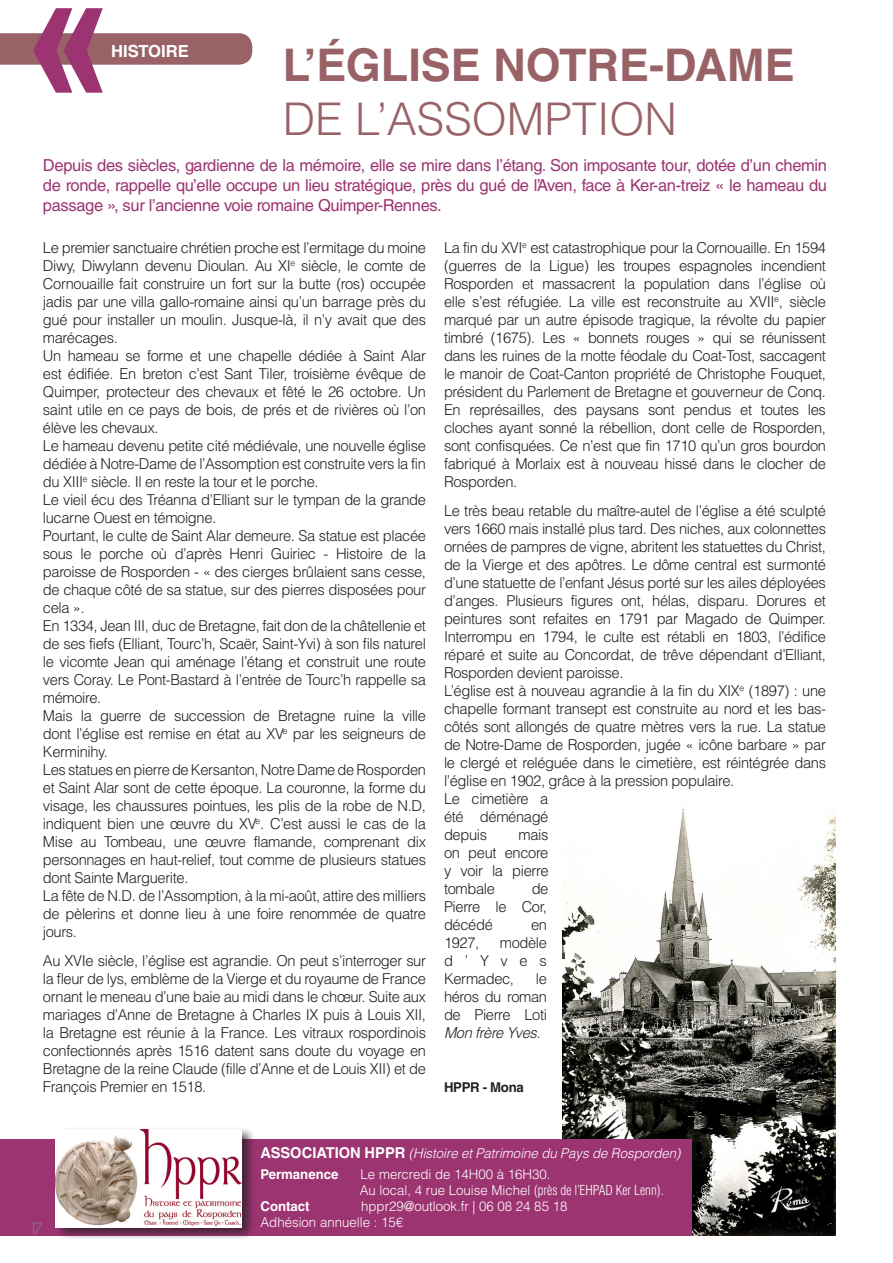
<style>
.page{position:relative;width:893px;height:1263px;background:#fff}
.page>*{position:absolute;margin:0;border:0;box-sizing:border-box;transform-origin:0 0}
.t1{font:174.6px "Melody Melody";color:#9c3471}
.t2{font:700 45px/54px "Helvetica LT Std";color:#996267}
.t3{font:700 16.65px "Helvetica LT Std";color:#fff}
.t4{font:16.5px/19.8px "Helvetica LT Std";letter-spacing:-.02em;color:#9c3471;text-align:justify}
.t5{font:300 15px/18px "Helvetica LT Std";letter-spacing:-.025em;color:#231f20;text-align:justify}
.t6{font:15px "Comfortaa";color:#808285}
.t7{font:300 13.5px "Helvetica LT Std";color:#fff}
.t8{font:italic 300 13.5px "Helvetica LT Std";color:#fff}
.t9{font:700 13.5px "Helvetica LT Std";color:#fff}
.t10{font:700 13.5px "Helvetica LT Std";letter-spacing:-.025em;color:#231f20}
.s1{font-weight:300}
.s2{font-style:italic}
.s3{font-weight:700;font-style:normal;font-size:15px}
.s4{font-stretch:condensed}
</style>
<div class="page">
<img style="left:563px;top:801px;width:272px;height:434px">
<div style="left:0;top:1140px;width:691px;height:96px;background:#9c3471"></div>
<div style="left:0;top:33px;width:252px;height:32px;background:#996267"></div>
<div style="left:54px;top:1126px;width:203px;height:114px;background:#231f20;opacity:.75"></div>
<img style="left:55px;top:1129px;width:186px;height:99px">
<p class="t1" style="left:29px;top:-63px;width:80px">«</p>
<p class="t3" style="left:111px;top:41px;width:79px">HISTOIRE</p>
<p class="t2" style="left:283px;top:38px;width:513px">L’ÉGLISE NOTRE-DAME<br><span class="s1">DE L’ASSOMPTION</span></p>
<p class="t4" style="left:43px;top:155px;width:786px">Depuis des siècles, gardienne de la mémoire, elle se mire dans l’étang. Son imposante tour, dotée d’un chemin de ronde, rappelle qu’elle occupe un lieu stratégique, près du gué de l’Aven, face à Ker-an-treiz « le hameau du passage », sur l’ancienne voie romaine Quimper-Rennes.</p>
<p class="t5" style="left:43px;top:239px;width:385px">Le premier sanctuaire chrétien proche est l’ermitage du moine Diwy, Diwylann devenu Dioulan. Au XI<sup>e</sup> siècle, le comte de Cornouaille fait construire un fort sur la butte (ros) occupée jadis par une villa gallo-romaine ainsi qu’un barrage près du gué pour installer un moulin. Jusque-là, il n’y avait que des marécages.</p>
<p class="t5" style="left:43px;top:347px;width:385px">Un hameau se forme et une chapelle dédiée à Saint Alar est édifiée. En breton c’est Sant Tiler, troisième évêque de Quimper, protecteur des chevaux et fêté le 26 octobre. Un saint utile en ce pays de bois, de prés et de rivières où l’on élève les chevaux.</p>
<p class="t5" style="left:43px;top:437px;width:385px">Le hameau devenu petite cité médiévale, une nouvelle église dédiée à Notre-Dame de l’Assomption est construite vers la fin du XIII<sup>e</sup> siècle. Il en reste la tour et le porche.</p>
<p class="t5" style="left:43px;top:491px;width:385px">Le vieil écu des Tréanna d’Elliant sur le tympan de la grande lucarne Ouest en témoigne.</p>
<p class="t5" style="left:43px;top:527px;width:385px">Pourtant, le culte de Saint Alar demeure. Sa statue est placée sous le porche où d’après Henri Guiriec - Histoire de la paroisse de Rosporden - « des cierges brûlaient sans cesse, de chaque côté de sa statue, sur des pierres disposées pour cela ».</p>
<p class="t5" style="left:43px;top:617px;width:385px">En 1334, Jean III, duc de Bretagne, fait don de la châtellenie et de ses fiefs (Elliant, Tourc’h, Scaër, Saint-Yvi) à son fils naturel le vicomte Jean qui aménage l’étang et construit une route vers Coray. Le Pont-Bastard à l’entrée de Tourc’h rappelle sa mémoire.</p>
<p class="t5" style="left:43px;top:707px;width:385px">Mais la guerre de succession de Bretagne ruine la ville dont l’église est remise en état au XV<sup>e</sup> par les seigneurs de Kerminihy.</p>
<p class="t5" style="left:43px;top:761px;width:385px">Les statues en pierre de Kersanton, Notre Dame de Rosporden et Saint Alar sont de cette époque. La couronne, la forme du visage, les chaussures pointues, les plis de la robe de N.D, indiquent bien une œuvre du XV<sup>e</sup>. C’est aussi le cas de la Mise au Tombeau, une œuvre flamande, comprenant dix personnages en haut-relief, tout comme de plusieurs statues dont Sainte Marguerite.</p>
<p class="t5" style="left:43px;top:887px;width:385px">La fête de N.D. de l’Assomption, à la mi-août, attire des milliers de pèlerins et donne lieu à une foire renommée de quatre jours.</p>
<p class="t5" style="left:43px;top:951px;width:385px">Au XVIe siècle, l’église est agrandie. On peut s’interroger sur la fleur de lys, emblème de la Vierge et du royaume de France ornant le meneau d’une baie au midi dans le chœur. Suite aux mariages d’Anne de Bretagne à Charles IX puis à Louis XII, la Bretagne est réunie à la France. Les vitraux rospordinois confectionnés après 1516 datent sans doute du voyage en Bretagne de la reine Claude (fille d’Anne et de Louis XII) et de François Premier en 1518.</p>
<p class="t5" style="left:444px;top:239px;width:384px">La fin du XVI<sup>e</sup> est catastrophique pour la Cornouaille. En 1594 (guerres de la Ligue) les troupes espagnoles incendient Rosporden et massacrent la population dans l’église où elle s’est réfugiée. La ville est reconstruite au XVII<sup>e</sup>, siècle marqué par un autre épisode tragique, la révolte du papier timbré (1675). Les « bonnets rouges » qui se réunissent dans les ruines de la motte féodale du Coat-Tost, saccagent le manoir de Coat-Canton propriété de Christophe Fouquet, président du Parlement de Bretagne et gouverneur de Conq.<br>En représailles, des paysans sont pendus et toutes les cloches ayant sonné la rébellion, dont celle de Rosporden, sont confisquées. Ce n’est que fin 1710 qu’un gros bourdon fabriqué à Morlaix est à nouveau hissé dans le clocher de Rosporden.</p>
<p class="t5" style="left:444px;top:501px;width:384px">Le très beau retable du maître-autel de l’église a été sculpté vers 1660 mais installé plus tard. Des niches, aux colonnettes ornées de pampres de vigne, abritent les statuettes du Christ, de la Vierge et des apôtres. Le dôme central est surmonté d’une statuette de l’enfant Jésus porté sur les ailes déployées d’anges. Plusieurs figures ont, hélas, disparu. Dorures et peintures sont refaites en 1791 par Magado de Quimper.<br>Interrompu en 1794, le culte est rétabli en 1803, l’édifice réparé et suite au Concordat, de trêve dépendant d’Elliant, Rosporden devient paroisse.</p>
<p class="t5" style="left:444px;top:681px;width:384px">L’église est à nouveau agrandie à la fin du XIX<sup>e</sup> (1897) : une chapelle formant transept est construite au nord et les bas&shy;côtés sont allongés de quatre mètres vers la rue. La statue de Notre-Dame de Rosporden, jugée « icône barbare » par le clergé et reléguée dans le cimetière, est réintégrée dans l’église en 1902, grâce à la pression populaire.</p>
<p class="t5" style="left:444px;top:789px;width:106px">Le cimetière a été déménagé depuis</p>
<p class="t5" style="left:444px;top:825px;width:106px;text-indent:75px">mais on peut encore y voir la pierre tombale</p>
<p class="t5" style="left:444px;top:879px;width:106px;text-indent:88px">de Pierre le Cor, décédé</p>
<p class="t5" style="left:531px;top:915px;width:17px">en</p>
<p class="t5" style="left:444px;top:933px;width:104px;text-indent:56px">modèle d’Yves Kermadec,</p>
<p class="t5" style="left:444px;top:933px;width:37px">1927,</p>
<p class="t5" style="left:444px;top:969px;width:104px;text-indent:92px">le héros du roman de Pierre Loti <span class="s2">Mon frère Yves.</span></p>
<p class="t10" style="left:444px;top:1079px;width:81px">HPPR - Mona</p>
<p class="t6" style="left:31px;top:1219px;width:14px">17</p>
<p class="t8" style="left:260px;top:1144px;width:422px"><span class="s3">ASSOCIATION HPPR</span> (Histoire et Patrimoine du Pays de Rosporden)</p>
<p class="t9" style="left:260px;top:1165px;width:80px">Permanence</p>
<p class="t7" style="left:361px;top:1165px;width:191px">Le mercredi de 14H00 à 16H30.</p>
<p class="t7" style="left:360px;top:1181px;width:306px">Au local, 4 rue Louise Michel <span class="s4">(près de l’EHPAD Ker Lenn)</span>.</p>
<p class="t9" style="left:260px;top:1198px;width:51px">Contact</p>
<p class="t7" style="left:361px;top:1198px;width:208px">hppr29@outlook.fr | 06 08 24 85 18</p>
<p class="t7" style="left:260px;top:1214px;width:144px">Adhésion annuelle : 15€</p>
</div>
